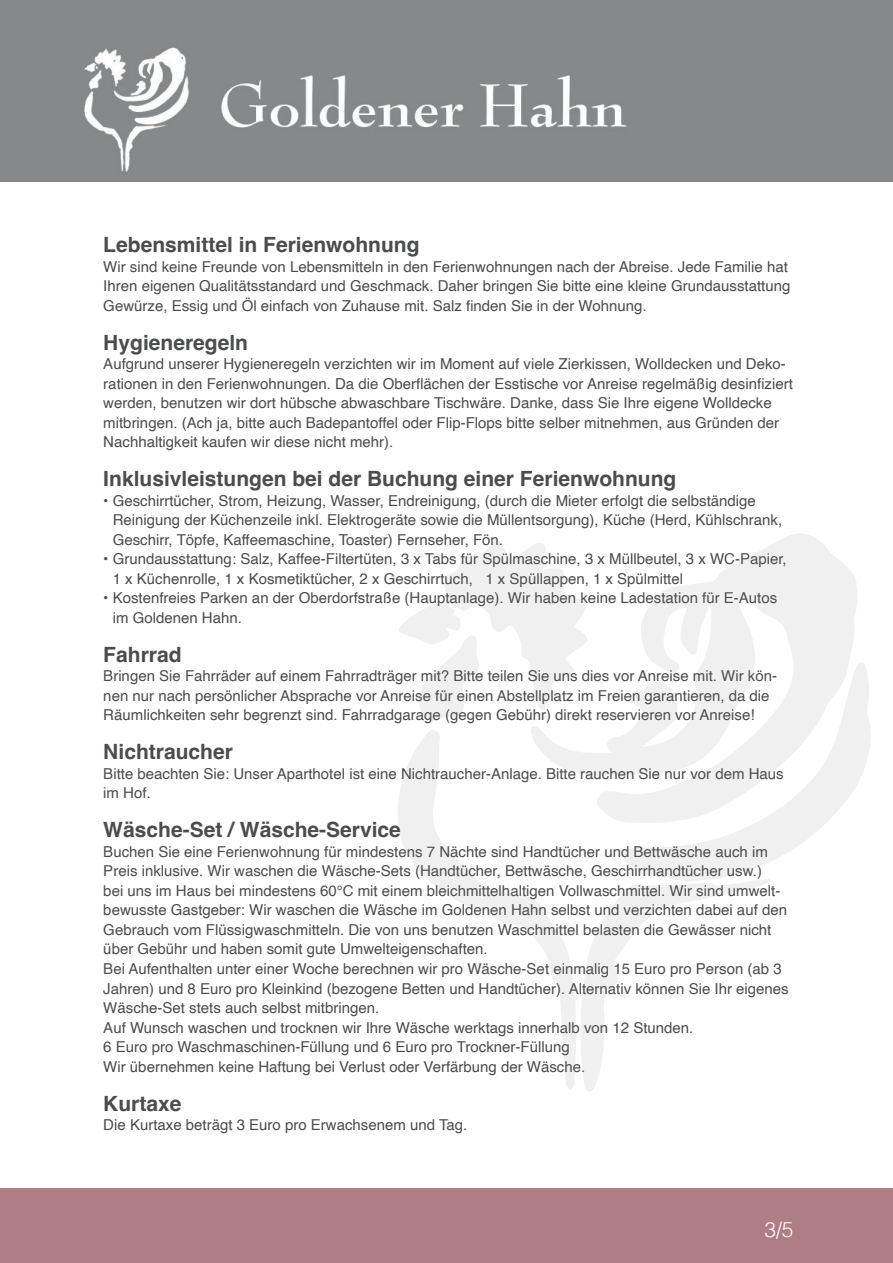
<style>
.page{position:relative;width:893px;height:1263px;background:#fff}
.page>*{position:absolute;margin:0;border:0;box-sizing:border-box;transform-origin:0 0}
.t1{font:700 21px "Helvetica";color:#4b4c4d}
.t2{font:300 21px "Helvetica";color:#fff}
.t3{font:15px/19.5px "Helvetica";color:#4b4c4d}
</style>
<div class="page">
<div style="left:0;top:15px;width:893px;height:15px;background:#86888a"></div>
<div style="left:0;top:1188px;width:893px;height:75px;background:#af7e84"></div>
<svg style="left:532px;top:534px;width:325px;height:287px"></svg>
<svg style="left:622px;top:662px;width:249px;height:217px;fill:#f0f0f1"></svg>
<svg style="left:398px;top:728px;width:179px;height:362px"></svg>
<svg style="left:581px;top:879px;width:189px;height:212px"></svg>
<svg style="left:399px;top:538px;width:189px;height:185px"></svg>
<img style="left:10px;top:30px;width:883px;height:152px">
<h1 class="t1" style="left:103px;top:232px;width:318px">Lebensmittel in Ferienwohnung</h1>
<p class="t3" style="left:103px;top:257px;width:689px">Wir sind keine Freunde von Lebensmitteln in den Ferienwohnungen nach der Abreise. Jede Familie hat<br>Ihren eigenen Qualitätsstandard und Geschmack. Daher bringen Sie bitte eine kleine Grundausstattung<br>Gewürze, Essig und Öl einfach von Zuhause mit. Salz finden Sie in der Wohnung.</p>
<h1 class="t1" style="left:103px;top:330px;width:146px">Hygieneregeln</h1>
<p class="t3" style="left:103px;top:355px;width:691px">Aufgrund unserer Hygieneregeln verzichten wir im Moment auf viele Zierkissen, Wolldecken und Deko&shy;rationen in den Ferienwohnungen. Da die Oberflächen der Esstische vor Anreise regelmäßig desinfiziert werden, benutzen wir dort hübsche abwaschbare Tischwäre. Danke, dass Sie Ihre eigene Wolldecke mitbringen. (Ach ja, bitte auch Badepantoffel oder Flip-Flops bitte selber mitnehmen, aus Gründen der Nachhaltigkeit kaufen wir diese nicht mehr).</p>
<h1 class="t1" style="left:103px;top:466px;width:574px">Inklusivleistungen bei der Buchung einer Ferienwohnung</h1>
<p class="t3" style="left:113px;top:491px;width:671px;text-indent:-9px">• Geschirrtücher, Strom, Heizung, Wasser, Endreinigung, (durch die Mieter erfolgt die selbständige<br>Reinigung der Küchenzeile inkl. Elektrogeräte sowie die Müllentsorgung), Küche (Herd, Kühlschrank,<br>Geschirr, Töpfe, Kaffeemaschine, Toaster) Fernseher, Fön.</p>
<p class="t3" style="left:113px;top:550px;width:675px;text-indent:-9px">• Grundausstattung: Salz, Kaffee-Filtertüten, 3 x Tabs für Spülmaschine, 3 x Müllbeutel, 3 x WC-Papier,<br>1 x Küchenrolle, 1 x Kosmetiktücher, 2 x Geschirrtuch, 1 x Spüllappen, 1 x Spülmittel</p>
<p class="t3" style="left:113px;top:589px;width:666px;text-indent:-9px">• Kostenfreies Parken an der Oberdorfstraße (Hauptanlage). Wir haben keine Ladestation für E-Autos im Goldenen Hahn.</p>
<h1 class="t1" style="left:103px;top:642px;width:80px">Fahrrad</h1>
<p class="t3" style="left:103px;top:667px;width:675px">Bringen Sie Fahrräder auf einem Fahrradträger mit? Bitte teilen Sie uns dies vor Anreise mit. Wir kön&shy;nen nur nach persönlicher Absprache vor Anreise für einen Abstellplatz im Freien garantieren, da die<br>Räumlichkeiten sehr begrenzt sind. Fahrradgarage (gegen Gebühr) direkt reservieren vor Anreise!</p>
<h1 class="t1" style="left:103px;top:739px;width:131px">Nichtraucher</h1>
<p class="t3" style="left:103px;top:764px;width:682px">Bitte beachten Sie: Unser Aparthotel ist eine Nichtraucher-Anlage. Bitte rauchen Sie nur vor dem Haus im Hof.</p>
<h1 class="t1" style="left:103px;top:817px;width:299px">Wäsche-Set / Wäsche-Service</h1>
<p class="t3" style="left:103px;top:842px;width:687px">Buchen Sie eine Ferienwohnung für mindestens 7 Nächte sind Handtücher und Bettwäsche auch im Preis inklusive. Wir waschen die Wäsche-Sets (Handtücher, Bettwäsche, Geschirrhandtücher usw.)<br>bei uns im Haus bei mindestens 60°C mit einem bleichmittelhaltigen Vollwaschmittel. Wir sind umwelt&shy;bewusste Gastgeber: Wir waschen die Wäsche im Goldenen Hahn selbst und verzichten dabei auf den Gebrauch vom Flüssigwaschmitteln. Die von uns benutzen Waschmittel belasten die Gewässer nicht über Gebühr und haben somit gute Umwelteigenschaften.<br>Bei Aufenthalten unter einer Woche berechnen wir pro Wäsche-Set einmalig 15 Euro pro Person (ab 3<br>Jahren) und 8 Euro pro Kleinkind (bezogene Betten und Handtücher). Alternativ können Sie Ihr eigenes Wäsche-Set stets auch selbst mitbringen.<br>Auf Wunsch waschen und trocknen wir Ihre Wäsche werktags innerhalb von 12 Stunden.<br>6 Euro pro Waschmaschinen-Füllung und 6 Euro pro Trockner-Füllung<br>Wir übernehmen keine Haftung bei Verlust oder Verfärbung der Wäsche.</p>
<h1 class="t1" style="left:103px;top:1090px;width:80px">Kurtaxe</h1>
<p class="t3" style="left:103px;top:1115px;width:366px">Die Kurtaxe beträgt 3 Euro pro Erwachsenem und Tag.</p>
<h1 class="t2" style="left:764px;top:1212px;width:31px">3/5</h1>
</div>
